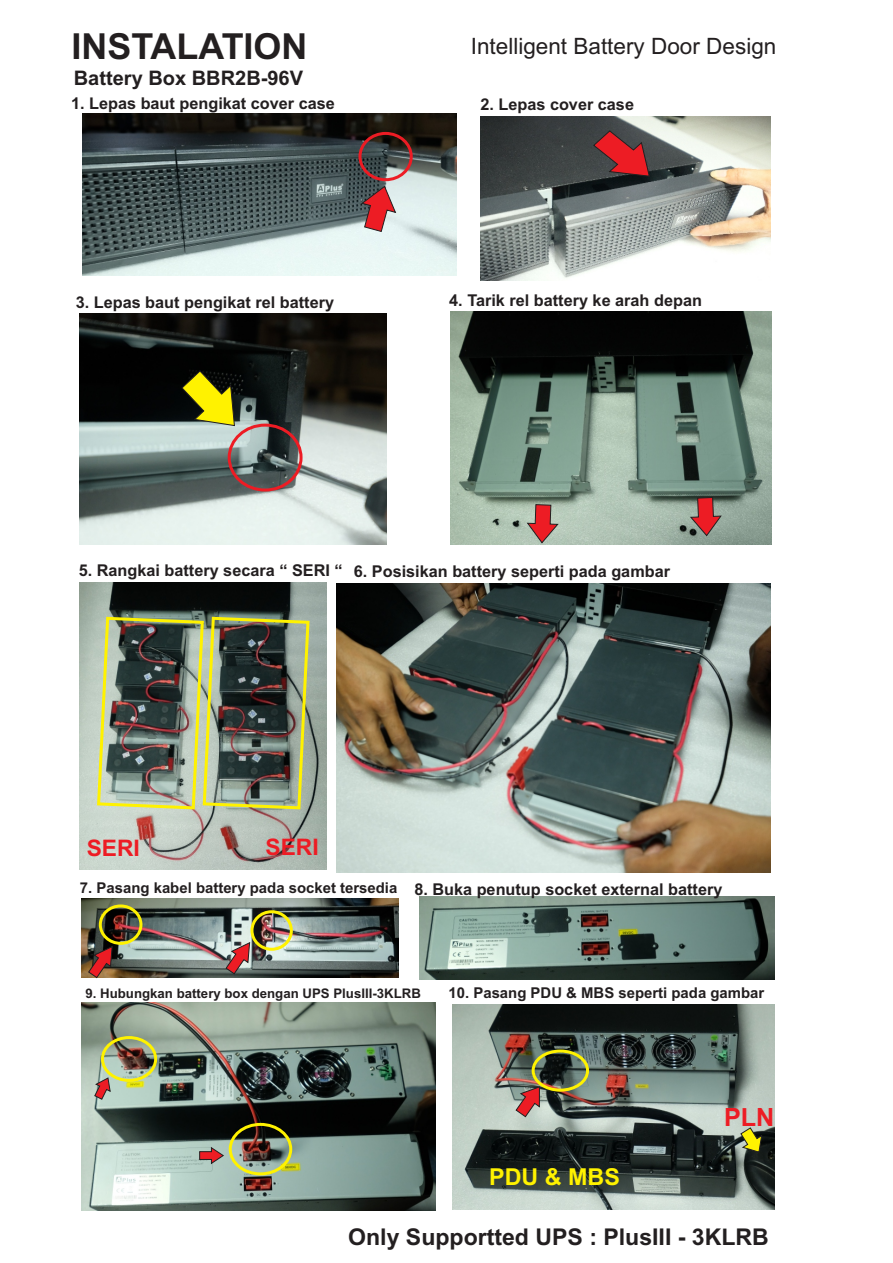
<style>
.page{position:relative;width:893px;height:1263px;background:#fff}
.page>*{position:absolute;margin:0;border:0;box-sizing:border-box;transform-origin:0 0}
.t1{font:700 35.85px "Arial";color:#231f20}
.t2{font:700 25.2px "Arial";color:#ed1c24}
.t3{font:700 23.4px "Arial";color:#fff200}
.t4{font:700 23.1px "Arial";color:#231f20}
.t5{font:700 22.8px "Arial";color:#ed1c24}
.t6{font:22.5px "Arial";color:#231f20}
.t7{font:700 20.1px "Arial";color:#231f20}
.t8{font:700 16.2px "Arial";color:#231f20}
.t9{font:700 14.85px "Arial";color:#231f20}
.t10{font:700 13.2px "Arial";color:#231f20}
.s1{font-size:16.2px}
</style>
<div class="page">
<img style="left:80px;top:313px;width:307px;height:231px">
<img style="left:337px;top:583px;width:433px;height:289px">
<img style="left:420px;top:896px;width:355px;height:83px">
<img style="left:83px;top:114px;width:373px;height:162px">
<div style="left:358px;top:132px;width:55px;height:49px;border:3px solid #ed1c24;border-radius:50%"></div>
<svg style="left:360px;top:185px;width:37px;height:47px;background:#b5696d"></svg>
<img style="left:480px;top:116px;width:291px;height:165px">
<svg style="left:593px;top:130px;width:57px;height:47px;background:#8e3337"></svg>
<div style="left:228px;top:424px;width:75px;height:67px;border:3px solid #ed1c24;border-radius:50%"></div>
<svg style="left:181px;top:370px;width:54px;height:56px;background:#8a8611"></svg>
<img style="left:450px;top:312px;width:321px;height:233px">
<svg style="left:689px;top:497px;width:33px;height:40px"></svg>
<svg style="left:526px;top:504px;width:33px;height:40px"></svg>
<img style="left:452px;top:1005px;width:323px;height:204px">
<img style="left:80px;top:582px;width:247px;height:288px">
<img style="left:95px;top:615px;width:216px;height:196px">
<img style="left:81px;top:898px;width:318px;height:79px">
<div style="left:99px;top:904px;width:43px;height:41px;border:3px solid #fff200;border-radius:50%"></div>
<div style="left:250px;top:910px;width:43px;height:41px;border:3px solid #fff200;border-radius:50%"></div>
<svg style="left:88px;top:945px;width:25px;height:33px"></svg>
<svg style="left:225px;top:941px;width:25px;height:34px"></svg>
<img style="left:81px;top:1002px;width:355px;height:208px">
<div style="left:101px;top:1036px;width:56px;height:46px;border:3px solid #fff200;border-radius:50%"></div>
<div style="left:229px;top:1123px;width:63px;height:52px;border:3px solid #fff200;border-radius:50%"></div>
<svg style="left:94px;top:1077px;width:17px;height:23px"></svg>
<svg style="left:199px;top:1146px;width:26px;height:19px"></svg>
<svg style="left:740px;top:1127px;width:23px;height:26px"></svg>
<div style="left:532px;top:1049px;width:57px;height:43px;border:3px solid #fff200;border-radius:50%"></div>
<svg style="left:515px;top:1086px;width:25px;height:32px"></svg>
<h1 class="t1" style="left:72px;top:33px;width:237px">INSTALATION</h1>
<p class="t8" style="left:71px;top:97px;width:265px">1. Lepas baut pengikat cover case</p>
<p class="t8" style="left:480px;top:98px;width:155px">2. Lepas cover case</p>
<h3 class="t6" style="left:471px;top:38px;width:307px">Intelligent Battery Door Design</h3>
<p class="t7" style="left:74px;top:70px;width:231px">Battery Box BBR2B-96V</p>
<p class="t8" style="left:76px;top:296px;width:260px">3. Lepas baut pengikat rel battery</p>
<p class="t8" style="left:449px;top:294px;width:254px">4. Tarik rel battery ke arah depan</p>
<p class="t8" style="left:79px;top:564px;width:265px">5. Rangkai battery secara “ SERI “</p>
<p class="t8" style="left:354px;top:565px;width:318px">6. Posisikan battery seperti pada gambar</p>
<h3 class="t5" style="left:87px;top:839px;width:55px">SERI</h3>
<h3 class="t5" style="left:265px;top:838px;width:55px">SERI</h3>
<p class="t9" style="left:80px;top:882px;width:644px">7. Pasang kabel battery pada socket tersedia <span class="s1">8. Buka penutup socket external battery</span></p>
<p class="t10" style="left:85px;top:988px;width:337px">9. Hubungkan battery box dengan UPS PlusIII-3KLRB</p>
<p class="t9" style="left:449px;top:987px;width:317px">10. Pasang PDU &amp; MBS seperti pada gambar</p>
<h3 class="t3" style="left:489px;top:1168px;width:132px">PDU &amp; MBS</h3>
<h2 class="t2" style="left:724px;top:1107px;width:52px">PLN</h2>
<h3 class="t4" style="left:348px;top:1228px;width:422px">Only Supportted UPS : PlusIII - 3KLRB</h3>
</div>
